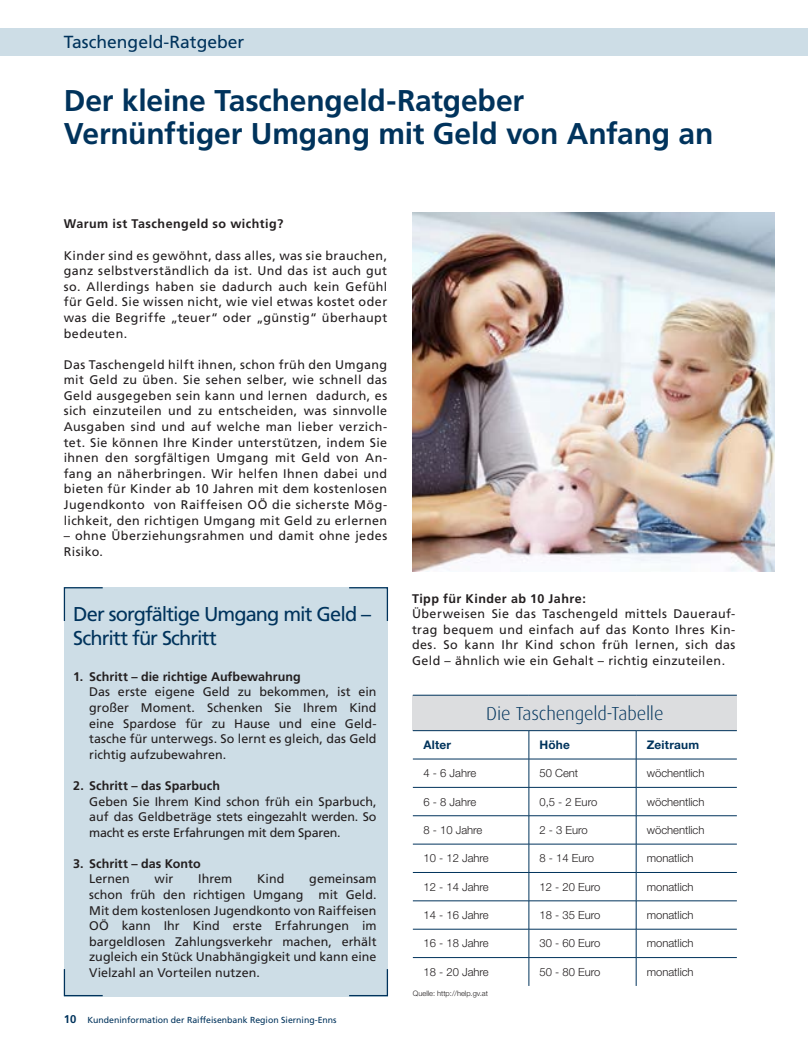
<style>
.page{position:relative;width:808px;height:1053px;background:#fff}
.page>*{position:absolute;margin:0;border:0;box-sizing:border-box;transform-origin:0 0}
.t1{font:700 30px/32.5px "Frutiger";letter-spacing:-.005em;color:#00335c}
.t2{font:20px/24px "Frutiger";letter-spacing:-.045em;color:#00335c}
.t3{font:300 18.75px "Dax Pro";letter-spacing:-.01em;color:#00335c}
.t4{font:17.5px "Frutiger";color:#00335c}
.t5{font:12.5px/15.6px "Frutiger";letter-spacing:.025em;color:#231f20;text-align:justify}
.t6{font:700 12.5px "Frutiger";letter-spacing:.01em;color:#231f20}
.t7{font:700 12.5px "Frutiger";letter-spacing:.035em;color:#231f20}
.t8{font:700 11.88px "Helvetica Neue LT Pro";letter-spacing:.015em;color:#00335c}
.t9{font:300 11.25px "Helvetica Neue LT Pro";color:#231f20}
.t10{font:8.75px "Frutiger";color:#00335c}
.t11{font:300 7.5px "Helvetica Neue LT Pro";color:#231f20}
.s1{font-weight:700;font-size:11.25px}
</style>
<div class="page">
<img style="left:412px;top:213px;width:362px;height:358px">
<div style="left:0;top:28px;width:808px;height:28px;background:#cddde6"></div>
<div style="left:64px;top:587px;width:323px;height:409px;background:#cddde6"></div>
<svg style="left:63px;top:587px;width:40px;height:34px"></svg>
<svg style="left:63px;top:969px;width:40px;height:27px"></svg>
<svg style="left:349px;top:587px;width:40px;height:35px"></svg>
<svg style="left:349px;top:967px;width:40px;height:29px"></svg>
<div style="left:413px;top:695px;width:324px;height:35px;background:#dcdddf"></div>
<hr style="left:413px;top:730px;width:116px;height:1px;background:#00335c">
<hr style="left:529px;top:730px;width:107px;height:1px;background:#00335c">
<hr style="left:636px;top:730px;width:101px;height:1px;background:#00335c">
<hr style="left:413px;top:758px;width:116px;height:1px;background:#00335c">
<hr style="left:529px;top:758px;width:107px;height:1px;background:#00335c">
<hr style="left:636px;top:758px;width:101px;height:1px;background:#00335c">
<hr style="left:413px;top:787px;width:116px;height:1px;background:#00335c">
<hr style="left:529px;top:787px;width:107px;height:1px;background:#00335c">
<hr style="left:636px;top:787px;width:101px;height:1px;background:#00335c">
<hr style="left:413px;top:815px;width:116px;height:1px;background:#00335c">
<hr style="left:529px;top:815px;width:107px;height:1px;background:#00335c">
<hr style="left:636px;top:815px;width:101px;height:1px;background:#00335c">
<hr style="left:413px;top:843px;width:116px;height:1px;background:#00335c">
<hr style="left:529px;top:843px;width:107px;height:1px;background:#00335c">
<hr style="left:636px;top:843px;width:101px;height:1px;background:#00335c">
<hr style="left:413px;top:872px;width:116px;height:1px;background:#00335c">
<hr style="left:529px;top:872px;width:107px;height:1px;background:#00335c">
<hr style="left:636px;top:872px;width:101px;height:1px;background:#00335c">
<hr style="left:413px;top:900px;width:116px;height:1px;background:#00335c">
<hr style="left:529px;top:900px;width:107px;height:1px;background:#00335c">
<hr style="left:636px;top:900px;width:101px;height:1px;background:#00335c">
<hr style="left:413px;top:928px;width:116px;height:1px;background:#00335c">
<hr style="left:529px;top:928px;width:107px;height:1px;background:#00335c">
<hr style="left:636px;top:928px;width:101px;height:1px;background:#00335c">
<hr style="left:413px;top:957px;width:116px;height:1px;background:#00335c">
<hr style="left:529px;top:957px;width:107px;height:1px;background:#00335c">
<svg style="left:529px;top:730px;width:1px;height:255px"></svg>
<hr style="left:636px;top:957px;width:101px;height:1px;background:#00335c">
<svg style="left:636px;top:730px;width:1px;height:255px"></svg>
<hr style="left:413px;top:695px;width:116px;height:1px;background:#00335c">
<hr style="left:529px;top:695px;width:107px;height:1px;background:#00335c">
<hr style="left:636px;top:695px;width:101px;height:1px;background:#00335c">
<h3 class="t4" style="left:64px;top:32px;width:182px">Taschengeld-Ratgeber</h3>
<h1 class="t1" style="left:64px;top:85px;width:651px">Der kleine Taschengeld-Ratgeber<br>Vernünftiger Umgang mit Geld von Anfang an</h1>
<p class="t7" style="left:64px;top:217px;width:221px">Warum ist Taschengeld so wichtig?</p>
<p class="t5" style="left:64px;top:247px;width:325px">Kinder sind es gewöhnt, dass alles, was sie brauchen, ganz selbstverständlich da ist. Und das ist auch gut so. Allerdings haben sie dadurch auch kein Gefühl für Geld. Sie wissen nicht, wie viel etwas kostet oder was die Begriffe „teuer“ oder „günstig“ überhaupt bedeuten.</p>
<p class="t5" style="left:64px;top:356px;width:325px">Das Taschengeld hilft ihnen, schon früh den Umgang mit Geld zu üben. Sie sehen selber, wie schnell das Geld ausgegeben sein kann und lernen dadurch, es sich einzuteilen und zu entscheiden, was sinnvolle Ausgaben sind und auf welche man lieber verzich&shy;tet. Sie können Ihre Kinder unterstützen, indem Sie ihnen den sorgfältigen Umgang mit Geld von An&shy;fang an näherbringen. Wir helfen Ihnen dabei und bieten für Kinder ab 10 Jahren mit dem kostenlosen Jugendkonto von Raiffeisen OÖ die sicherste Mög&shy;lichkeit, den richtigen Umgang mit Geld zu erlernen</p>
<p class="t5" style="left:64px;top:528px;width:325px">– ohne Überziehungsrahmen und damit ohne jedes<br>Risiko.</p>
<h2 class="t2" style="left:73px;top:601px;width:299px">Der sorgfältige Umgang mit Geld –<br>Schritt für Schritt</h2>
<p class="t6" style="left:73px;top:669px;width:229px">1. Schritt – die richtige Aufbewahrung</p>
<p class="t5" style="left:89px;top:684px;width:289px">Das erste eigene Geld zu bekommen, ist ein großer Moment. Schenken Sie Ihrem Kind eine Spardose für zu Hause und eine Geld&shy;tasche für unterwegs. So lernt es gleich, das Geld richtig aufzubewahren.</p>
<p class="t6" style="left:73px;top:778px;width:148px">2. Schritt – das Sparbuch</p>
<p class="t5" style="left:89px;top:793px;width:289px">Geben Sie Ihrem Kind schon früh ein Sparbuch, auf das Geldbeträge stets eingezahlt werden. So macht es erste Erfahrungen mit dem Sparen.</p>
<p class="t6" style="left:73px;top:856px;width:129px">3. Schritt – das Konto</p>
<p class="t5" style="left:89px;top:871px;width:42px">Lernen</p>
<p class="t5" style="left:155px;top:871px;width:20px">wir</p>
<p class="t5" style="left:198px;top:871px;width:36px">Ihrem</p>
<p class="t5" style="left:257px;top:871px;width:29px">Kind</p>
<p class="t5" style="left:89px;top:871px;width:289px;text-indent:220px">gemeinsam schon früh den richtigen Umgang mit Geld.<br>Mit dem kostenlosen Jugendkonto von Raiffeisen OÖ kann Ihr Kind erste Erfahrungen im bargeldlosen Zahlungsverkehr machen, erhält zugleich ein Stück Unabhängigkeit und kann eine Vielzahl an Vorteilen nutzen.</p>
<p class="t10" style="left:64px;top:1014px;width:274px"><span class="s1">10</span> Kundeninformation der Raiffeisenbank Region Sierning-Enns</p>
<p class="t7" style="left:412px;top:591px;width:176px">Tipp für Kinder ab 10 Jahre:</p>
<p class="t5" style="left:412px;top:606px;width:325px">Überweisen Sie das Taschengeld mittels Dauerauf&shy;trag bequem und einfach auf das Konto Ihres Kin&shy;des. So kann Ihr Kind schon früh lernen, sich das Geld – ähnlich wie ein Gehalt – richtig einzuteilen.</p>
<h3 class="t3" style="left:486px;top:701px;width:179px">Die Taschengeld-Tabelle</h3>
<p class="t8" style="left:423px;top:737px;width:29px">Alter</p>
<p class="t8" style="left:539px;top:737px;width:32px">Höhe</p>
<p class="t8" style="left:647px;top:737px;width:54px">Zeitraum</p>
<p class="t9" style="left:423px;top:766px;width:54px">4 - 6 Jahre</p>
<p class="t9" style="left:539px;top:766px;width:40px">50 Cent</p>
<p class="t9" style="left:647px;top:766px;width:59px">wöchentlich</p>
<p class="t9" style="left:423px;top:794px;width:54px">6 - 8 Jahre</p>
<p class="t9" style="left:539px;top:794px;width:59px">0,5 - 2 Euro</p>
<p class="t9" style="left:647px;top:794px;width:59px">wöchentlich</p>
<p class="t9" style="left:423px;top:823px;width:60px">8 - 10 Jahre</p>
<p class="t9" style="left:539px;top:823px;width:50px">2 - 3 Euro</p>
<p class="t9" style="left:647px;top:823px;width:59px">wöchentlich</p>
<p class="t9" style="left:423px;top:851px;width:67px">10 - 12 Jahre</p>
<p class="t9" style="left:539px;top:851px;width:56px">8 - 14 Euro</p>
<p class="t9" style="left:647px;top:851px;width:48px">monatlich</p>
<p class="t9" style="left:423px;top:879px;width:67px">12 - 14 Jahre</p>
<p class="t9" style="left:539px;top:879px;width:62px">12 - 20 Euro</p>
<p class="t9" style="left:647px;top:879px;width:48px">monatlich</p>
<p class="t9" style="left:423px;top:908px;width:67px">14 - 16 Jahre</p>
<p class="t9" style="left:539px;top:908px;width:62px">18 - 35 Euro</p>
<p class="t9" style="left:647px;top:908px;width:48px">monatlich</p>
<p class="t9" style="left:423px;top:936px;width:67px">16 - 18 Jahre</p>
<p class="t9" style="left:539px;top:936px;width:62px">30 - 60 Euro</p>
<p class="t9" style="left:647px;top:936px;width:48px">monatlich</p>
<p class="t9" style="left:423px;top:964px;width:67px">18 - 20 Jahre</p>
<p class="t9" style="left:539px;top:964px;width:62px">50 - 80 Euro</p>
<p class="t9" style="left:647px;top:964px;width:48px">monatlich</p>
<p class="t11" style="left:413px;top:988px;width:77px">Quelle: http://help.gv.at</p>
</div>
